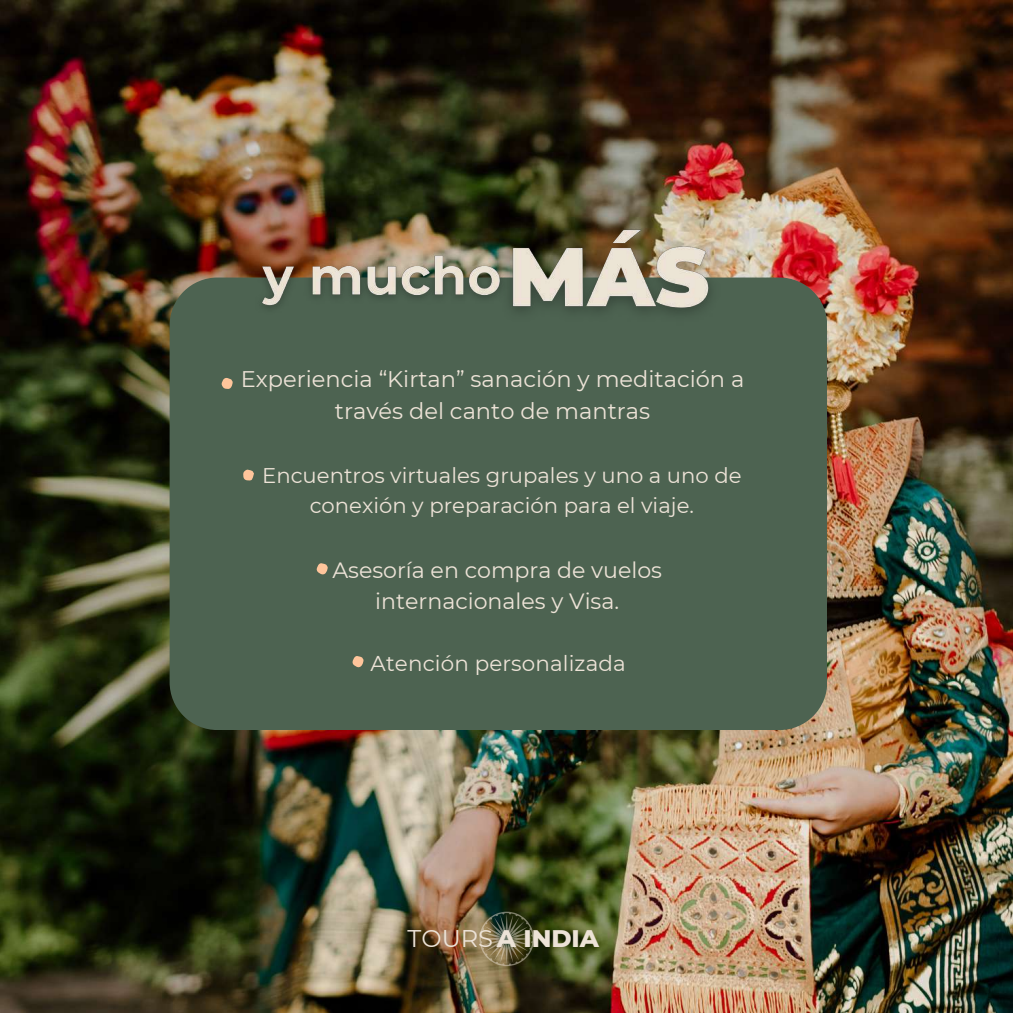
<style>
.page{position:relative;width:1013px;height:1013px;background:#fff}
.page>*{position:absolute;margin:0;border:0;box-sizing:border-box;transform-origin:0 0}
.t1{font:800 24.5px "Montserrat";color:#ede3d7}
.t2{font:22.5px/31.9px "Montserrat";color:#ede3d7;text-align:center}
.t3{font:22.12px/31px "Montserrat";color:#ede3d7;text-align:center}
.t4{font:21.38px "Montserrat";letter-spacing:.005em;color:#ede3d7}
.t5{font:21.25px/30px "Montserrat";color:#ede3d7;text-align:center}
.s1{font-weight:400;font-size:24.12px}
</style>
<div class="page">
<img style="left:0;top:0;width:1012px;height:1012px">
<div style="left:170px;top:277px;width:657px;height:453px;background:#4d6351"></div>
<svg style="left:479px;top:911px;width:55px;height:55px;background:#5f5d3f"></svg>
<img style="left:492px;top:211px;width:237px;height:121px">
<img style="left:248px;top:243px;width:265px;height:77px">
<svg style="left:222px;top:378px;width:11px;height:11px"></svg>
<svg style="left:243px;top:469px;width:11px;height:11px"></svg>
<svg style="left:317px;top:563px;width:11px;height:11px"></svg>
<svg style="left:352px;top:656px;width:11px;height:11px"></svg>
<p class="t2" style="left:241px;top:362px;width:505px">Experiencia “Kirtan” sanación y meditación a través del canto de mantras</p>
<p class="t5" style="left:262px;top:460px;width:481px">Encuentros virtuales grupales y uno a uno de conexión y preparación para el viaje.</p>
<p class="t3" style="left:332px;top:555px;width:331px">Asesoría en compra de vuelos internacionales y Visa.</p>
<p class="t4" style="left:370px;top:650px;width:257px">Atención personalizada</p>
<p class="t1" style="left:407px;top:923px;width:193px"><span class="s1">TOURS</span> A INDIA</p>
</div>
